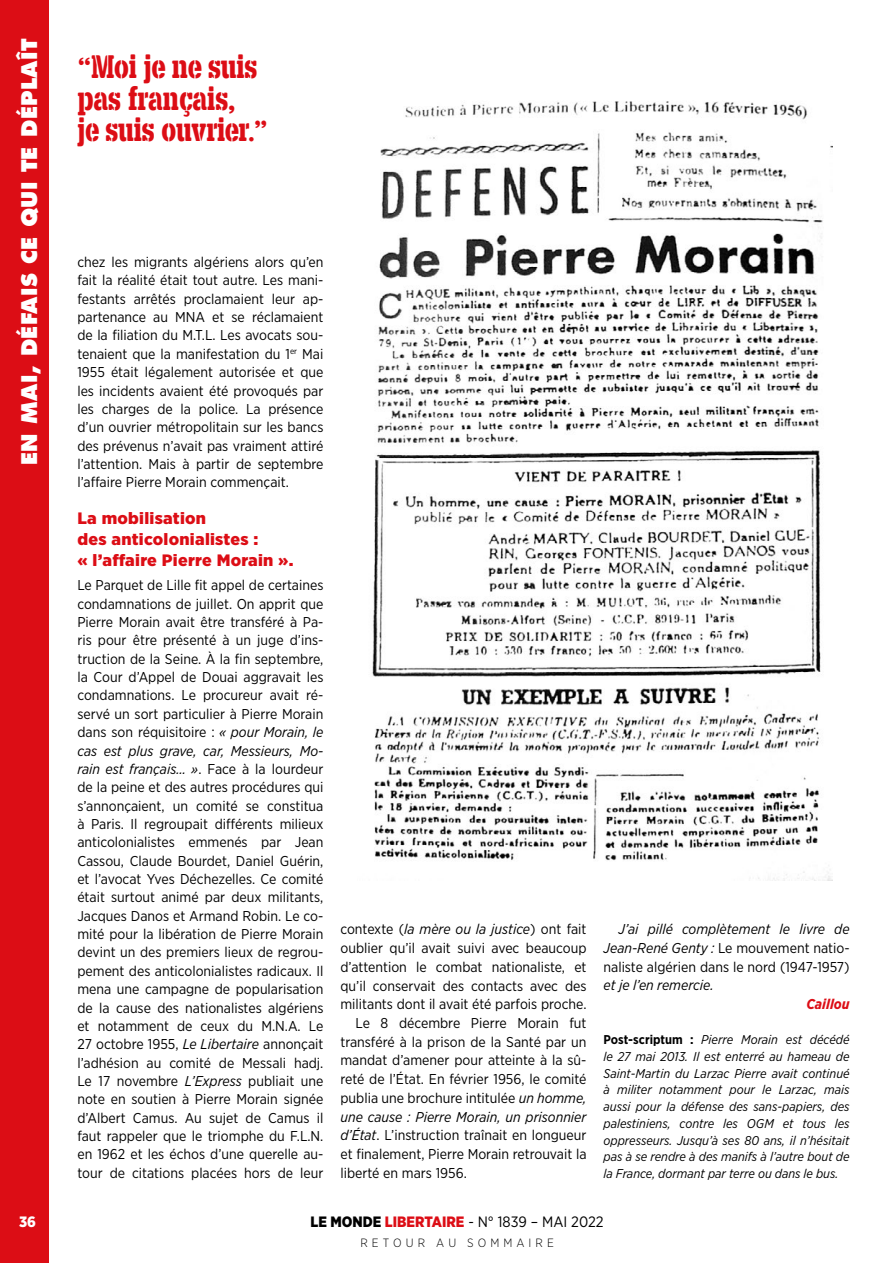
<style>
.page{position:relative;width:893px;height:1263px;background:#fff}
.page>*{position:absolute;margin:0;border:0;box-sizing:border-box;transform-origin:0 0}
.t1{font:28.5px/31.5px "X.Template";color:#dc0d15;scale:.95 1}
.t2{font:800 21px "Futura Std";letter-spacing:.015em;color:#fff}
.t3{font:900 16.5px/21.1px "Gotham Narrow";letter-spacing:.015em;color:#dc0d15;scale:1.1 1}
.t4{font:15px "Gotham Narrow";color:#000}
.t5{font:900 15px "Gotham Narrow";color:#fff}
.t6{font:14.25px/18.3px "Gotham Narrow";color:#000;text-align:justify}
.t7{font:italic 14.25px "Gotham Narrow";color:#000}
.t8{font:italic 700 14.25px "Gotham Narrow";color:#dc0d15}
.t9{font:italic 12.75px/16.6px "Gotham Narrow";color:#000;text-align:justify}
.t10{font:300 12px "Gotham Narrow";color:#000}
.s1{font-style:italic}
.s2{font-weight:700;font-style:normal}
.s3{font-weight:900}
.s4{font-weight:900;color:#dc0d15}
</style>
<div class="page">
<div style="left:0;top:0;width:49px;height:1263px;background:#dc0d15"></div>
<img style="left:372px;top:101px;width:461px;height:779px">
<h2 class="t2" style="left:16px;top:465px;width:428px;rotate:-90deg">EN MAI, DÉFAIS CE QUI TE DÉPLAÎT</h2>
<h1 class="t1" style="left:77px;top:52px;width:201px">“Moi je ne suis pas français,<br>je suis ouvrier.”</h1>
<p class="t6" style="left:77px;top:252px;width:248px">chez les migrants algériens alors qu’en fait la réalité était tout autre. Les mani&shy;festants arrêtés proclamaient leur ap&shy;partenance au MNA et se réclamaient de la filiation du M.T.L. Les avocats sou&shy;tenaient que la manifestation du 1<sup>er</sup> Mai 1955 était légalement autorisée et que les incidents avaient été provoqués par les charges de la police. La présence d’un ouvrier métropolitain sur les bancs des prévenus n’avait pas vraiment attiré l’attention. Mais à partir de septembre l’affaire Pierre Morain commençait.</p>
<p class="t3" style="left:77px;top:508px;width:198px">La mobilisation<br>des anticolonialistes :<br>« l’affaire Pierre Morain ».</p>
<p class="t6" style="left:77px;top:576px;width:248px">Le Parquet de Lille fit appel de certaines condamnations de juillet. On apprit que Pierre Morain avait être transféré à Pa&shy;ris pour être présenté à un juge d’ins&shy;truction de la Seine. À la fin septembre, la Cour d’Appel de Douai aggravait les condamnations. Le procureur avait ré&shy;servé un sort particulier à Pierre Morain dans son réquisitoire : <span class="s1">« pour Morain, le cas est plus grave, car, Messieurs, Mo&shy;rain est français… »</span>. Face à la lourdeur de la peine et des autres procédures qui s’annonçaient, un comité se constitua à Paris. Il regroupait différents milieux anticolonialistes emmenés par Jean Cassou, Claude Bourdet, Daniel Guérin, et l’avocat Yves Déchezelles. Ce comité était surtout animé par deux militants, Jacques Danos et Armand Robin. Le co&shy;mité pour la libération de Pierre Morain devint un des premiers lieux de regrou&shy;pement des anticolonialistes radicaux. Il mena une campagne de popularisation de la cause des nationalistes algériens et notamment de ceux du M.N.A. Le 27 octobre 1955, <span class="s1">Le Libertaire</span> annonçait l’adhésion au comité de Messali hadj.<br>Le 17 novembre <span class="s1">L’Express</span> publiait une note en soutien à Pierre Morain signée d’Albert Camus. Au sujet de Camus il faut rappeler que le triomphe du F.L.N. en 1962 et les échos d’une querelle au&shy;tour de citations placées hors de leur</p>
<p class="t6" style="left:340px;top:920px;width:248px">contexte (<span class="s1">la mère ou la justice</span>) ont fait</p>
<p class="t6" style="left:340px;top:939px;width:248px">oublier qu’il avait suivi avec beaucoup</p>
<p class="t6" style="left:340px;top:957px;width:248px">d’attention le combat nationaliste, et</p>
<p class="t6" style="left:340px;top:976px;width:248px">qu’il conservait des contacts avec des</p>
<p class="t6" style="left:340px;top:995px;width:248px">militants dont il avait été parfois proche.</p>
<p class="t6" style="left:355px;top:1013px;width:233px">Le 8 décembre Pierre Morain fut</p>
<p class="t6" style="left:340px;top:1032px;width:248px">transféré à la prison de la Santé par un</p>
<p class="t6" style="left:340px;top:1051px;width:248px">mandat d’amener pour atteinte à la sû-</p>
<p class="t6" style="left:340px;top:1070px;width:248px">reté de l’État. En février 1956, le comité</p>
<p class="t6" style="left:340px;top:1088px;width:248px">publia une brochure intitulée <span class="s1">un homme,</span></p>
<p class="t7" style="left:340px;top:1108px;width:248px">une cause : Pierre Morain, un prisonnier</p>
<p class="t6" style="left:340px;top:1126px;width:248px"><span class="s1">d’État</span>. L’instruction traînait en longueur</p>
<p class="t6" style="left:340px;top:1144px;width:248px">et finalement, Pierre Morain retrouvait la</p>
<p class="t6" style="left:340px;top:1163px;width:128px">liberté en mars 1956.</p>
<p class="t6" style="left:603px;top:920px;width:248px;text-indent:15px"><span class="s1">J’ai pillé complètement le livre de Jean-René Genty :</span> Le mouvement natio&shy;naliste algérien dans le nord (1947‑1957)</p>
<p class="t7" style="left:604px;top:976px;width:112px">et je l’en remercie.</p>
<p class="t8" style="left:806px;top:994px;width:45px">Caillou</p>
<p class="t9" style="left:603px;top:1031px;width:248px"><span class="s2">Post-scriptum :</span> Pierre Morain est décédé le 27 mai 2013. Il est enterré au hameau de Saint-Martin du Larzac Pierre avait continué à militer notamment pour le Larzac, mais aussi pour la défense des sans-papiers, des palestiniens, contre les OGM et tous les oppresseurs. Jusqu’à ses 80 ans, il n’hésitait pas à se rendre à des manifs à l’autre bout de la France, dormant par terre ou dans le bus.</p>
<p class="t5" style="left:19px;top:1211px;width:18px">36</p>
<p class="t4" style="left:311px;top:1212px;width:295px"><span class="s3">LE MONDE</span> <span class="s4">LIBERTAIRE</span> - N° 1839 – MAI 2022</p>
<p class="t10" style="left:360px;top:1236px;width:195px">R E T O U R A U S O M M A I R E</p>
</div>
